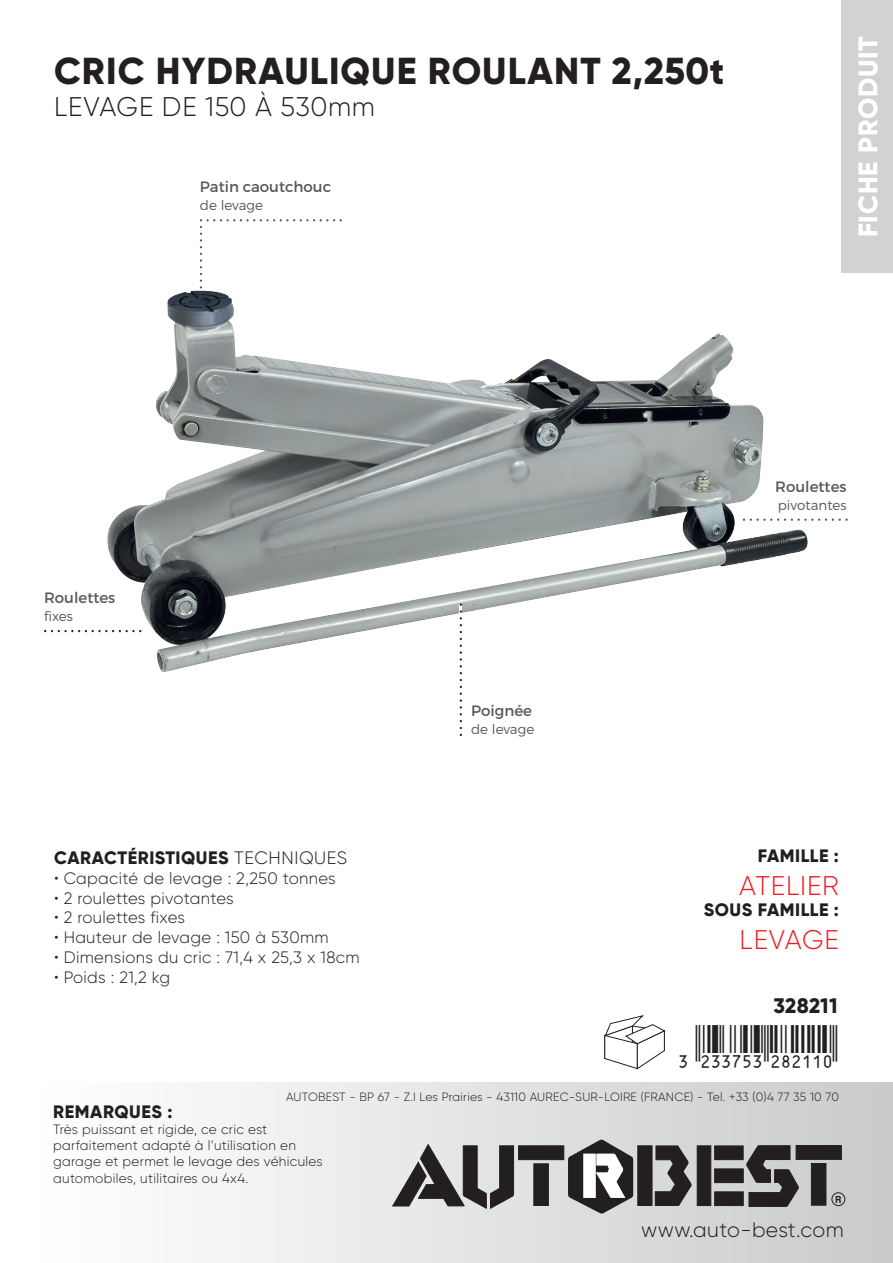
<style>
.page{position:relative;width:893px;height:1263px;background:#fff}
.page>*{position:absolute;margin:0;border:0;box-sizing:border-box;transform-origin:0 0}
.t1{font:46.5px "Ean P30 Lfz";color:#231f20}
.t2{font:800 37.5px "Gilroy";letter-spacing:.03em;color:#231f20}
.t3{font:300 27px "Gilroy";letter-spacing:.02em;color:#231f20}
.t4{font:300 27px "Gilroy";letter-spacing:.03em;color:#ee1d23}
.t5{font:800 27px "Gilroy";letter-spacing:.03em;color:#fff}
.t6{font:300 21px "Gilroy";letter-spacing:.02em;color:#231f20}
.t7{font:800 21px "Gilroy";letter-spacing:.01em;color:#231f20}
.t8{font:800 18px "Gilroy";letter-spacing:.03em;color:#231f20}
.t9{font:300 16.5px "Gilroy";letter-spacing:.02em;color:#231f20}
.t10{font:300 16.5px "Gilroy";color:#231f20}
.t11{font:15px "Montserrat";color:#57585a}
.t12{font:300 13.5px/16.2px "Gilroy";letter-spacing:.02em;color:#231f20}
.t13{font:300 13.5px "Montserrat";color:#57585a}
.t14{font:300 12px "Gilroy";letter-spacing:.02em;color:#231f20}
.t15{font:700 9.75px "Helvetica";color:#231f20;scale:.9 1}
.s1{font-weight:300}
</style>
<div class="page">
<img style="left:107px;top:291px;width:701px;height:382px">
<div style="left:0;top:1082px;width:893px;height:181px;background:linear-gradient(to right,#fff,#c8c9cc)"></div>
<svg style="left:391px;top:1143px;width:123px;height:66px;background:#8a898a"></svg>
<div style="left:533px;top:1163px;width:16px;height:43px;background:#231f20;border:1px solid #231f20"></div>
<div style="left:518px;top:1145px;width:46px;height:15px;background:#231f20;border:1px solid #231f20"></div>
<svg style="left:565px;top:1135px;width:73px;height:82px"></svg>
<div style="left:638px;top:1146px;width:14px;height:59px;background:#231f20"></div>
<svg style="left:654px;top:1145px;width:39px;height:61px;background:#706e70"></svg>
<div style="left:697px;top:1146px;width:14px;height:59px;background:#231f20"></div>
<div style="left:715px;top:1192px;width:28px;height:13px;background:#231f20"></div>
<div style="left:715px;top:1169px;width:28px;height:13px;background:#231f20"></div>
<div style="left:715px;top:1146px;width:28px;height:14px;background:#231f20"></div>
<svg style="left:745px;top:1144px;width:55px;height:63px;background:#686667"></svg>
<div style="left:811px;top:1163px;width:15px;height:42px;background:#231f20"></div>
<div style="left:796px;top:1145px;width:46px;height:15px;background:#231f20;border:1px solid #231f20"></div>
<div style="left:832px;top:1192px;width:13px;height:14px;border:1px solid #231f20;border-radius:50%"></div>
<svg style="left:604px;top:1015px;width:62px;height:54px"></svg>
<div style="left:841px;top:0;width:52px;height:273px;background:#d1d2d4"></div>
<svg style="left:44px;top:630px;width:97px;height:2px"></svg>
<svg style="left:743px;top:519px;width:105px;height:2px"></svg>
<svg style="left:200px;top:219px;width:142px;height:69px"></svg>
<svg style="left:460px;top:603px;width:2px;height:133px"></svg>
<h2 class="t2" style="left:54px;top:47px;width:672px">CRIC HYDRAULIQUE ROULANT 2,250t</h2>
<h3 class="t3" style="left:54px;top:90px;width:322px">LEVAGE DE 150 À 530mm</h3>
<p class="t11" style="left:200px;top:178px;width:133px">Patin caoutchouc</p>
<p class="t13" style="left:200px;top:197px;width:65px">de levage</p>
<h3 class="t5" style="left:851px;top:237px;width:203px;rotate:-90deg">FICHE PRODUIT</h3>
<p class="t11" style="left:44px;top:588px;width:73px">Roulettes</p>
<p class="t13" style="left:44px;top:608px;width:30px">fixes</p>
<h3 class="t8" style="left:54px;top:846px;width:295px">CARACTÉRISTIQUES <span class="s1">TECHNIQUES</span></h3>
<p class="t9" style="left:54px;top:868px;width:283px">• Capacité de levage : 2,250 tonnes</p>
<p class="t9" style="left:54px;top:888px;width:181px">• 2 roulettes pivotantes</p>
<p class="t10" style="left:54px;top:907px;width:133px">• 2 roulettes fixes</p>
<p class="t9" style="left:54px;top:927px;width:276px">• Hauteur de levage : 150 à 530mm</p>
<p class="t9" style="left:54px;top:947px;width:307px">• Dimensions du cric : 71,4 x 25,3 x 18cm</p>
<p class="t9" style="left:54px;top:967px;width:118px">• Poids : 21,2 kg</p>
<p class="t11" style="left:471px;top:701px;width:62px">Poignée</p>
<p class="t13" style="left:471px;top:721px;width:65px">de levage</p>
<p class="t11" style="left:775px;top:477px;width:73px">Roulettes</p>
<p class="t13" style="left:778px;top:497px;width:70px">pivotantes</p>
<h3 class="t8" style="left:758px;top:844px;width:83px">FAMILLE :</h3>
<h3 class="t4" style="left:739px;top:869px;width:101px">ATELIER</h3>
<h3 class="t8" style="left:704px;top:898px;width:137px">SOUS FAMILLE :</h3>
<h3 class="t4" style="left:740px;top:923px;width:101px">LEVAGE</h3>
<h3 class="t7" style="left:773px;top:993px;width:66px">328211</h3>
<h1 class="t1" style="left:679px;top:1025px;width:159px">&amp;:CDNRPD=W]WVVU:</h1>
<p class="t14" style="left:286px;top:1089px;width:554px">AUTOBEST - BP 67 - Z.I Les Prairies - 43110 AUREC-SUR-LOIRE (FRANCE) - Tel. +33 (0)4 77 35 10 70</p>
<h3 class="t8" style="left:53px;top:1100px;width:121px">REMARQUES :</h3>
<p class="t12" style="left:53px;top:1121px;width:271px">Très puissant et rigide, ce cric est parfaitement adapté à l’utilisation en garage et permet le levage des véhicules automobiles, utilitaires ou 4x4.</p>
<p class="t15" style="left:835px;top:1191px;width:9px">R</p>
<h3 class="t6" style="left:641px;top:1217px;width:204px">www.auto-best.com</h3>
</div>
